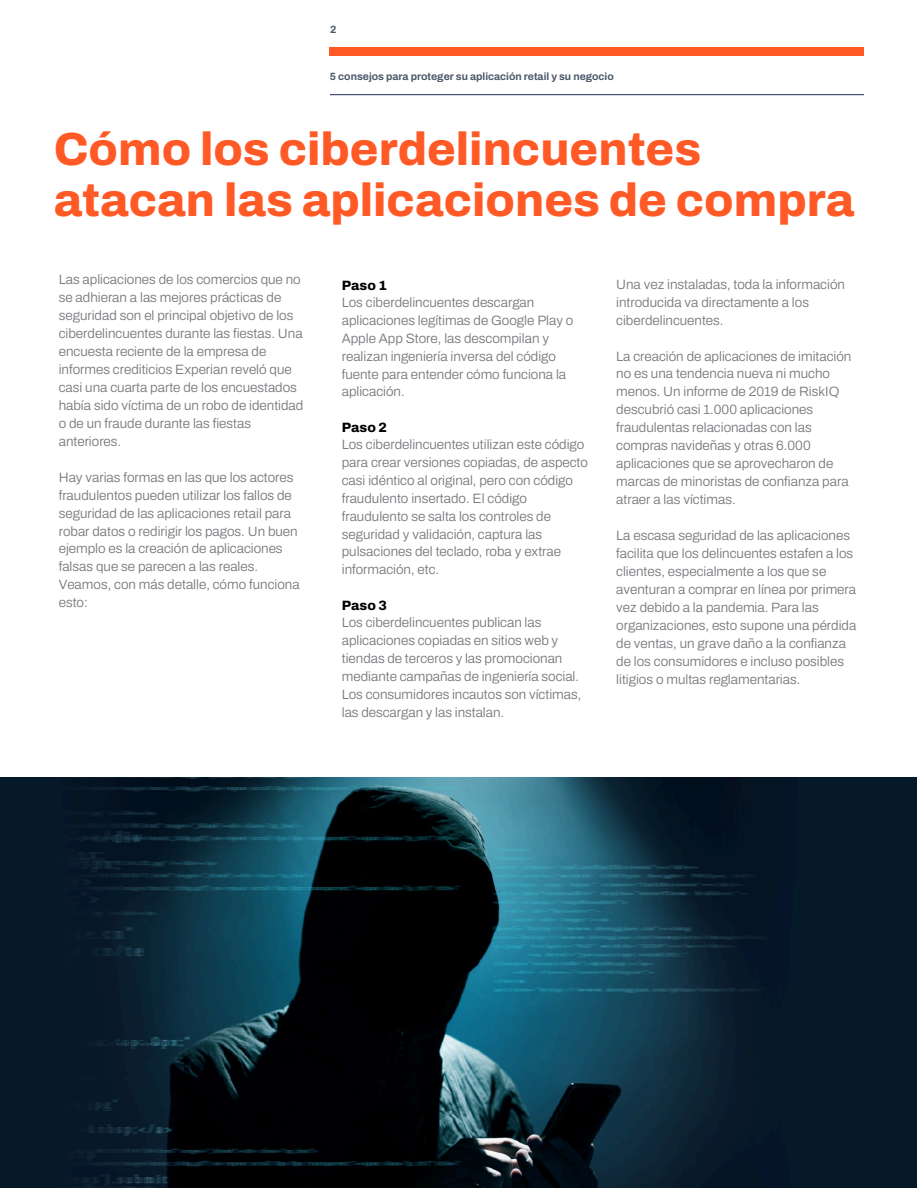
<style>
.page{position:relative;width:918px;height:1188px;background:#fff}
.page>*{position:absolute;margin:0;border:0;box-sizing:border-box;transform-origin:0 0}
.t1{font:800 46.5px/51.2px "Archivo";color:#ff5926}
.t2{font:300 13.5px/18px "Archivo";color:#74777b}
.t3{font:800 13.5px "Archivo";color:#000}
.t4{font:700 10.5px "Archivo";color:#4c596a}
.t5{font:700 10.5px "Archivo";color:#4c596a}
</style>
<div class="page">
<hr style="left:330px;top:94px;width:534px;height:1px;background:#1c275b">
<div style="left:330px;top:48px;width:534px;height:7px;background:#ff5925"></div>
<img style="left:0;top:778px;width:917px;height:410px">
<p class="t5" style="left:330px;top:22px;width:8px">2</p>
<p class="t4" style="left:330px;top:68px;width:285px">5 consejos para proteger su aplicación retail y su negocio</p>
<h1 class="t1" style="left:54px;top:123px;width:802px">Cómo los ciberdelincuentes atacan las aplicaciones de compra</h1>
<p class="t2" style="left:59px;top:271px;width:246px">Las aplicaciones de los comercios que no se adhieran a las mejores prácticas de seguridad son el principal objetivo de los ciberdelincuentes durante las fiestas. Una encuesta reciente de la empresa de informes crediticios Experian reveló que casi una cuarta parte de los encuestados había sido víctima de un robo de identidad o de un fraude durante las fiestas anteriores.</p>
<p class="t2" style="left:59px;top:468px;width:242px">Hay varias formas en las que los actores fraudulentos pueden utilizar los fallos de seguridad de las aplicaciones retail para robar datos o redirigir los pagos. Un buen ejemplo es la creación de aplicaciones falsas que se parecen a las reales.<br>Veamos, con más detalle, cómo funciona esto:</p>
<p class="t3" style="left:342px;top:275px;width:47px">Paso 1</p>
<p class="t2" style="left:342px;top:294px;width:233px">Los ciberdelincuentes descargan aplicaciones legítimas de Google Play o Apple App Store, las descompilan y realizan ingeniería inversa del código fuente para entender cómo funciona la aplicación.</p>
<p class="t3" style="left:342px;top:417px;width:47px">Paso 2</p>
<p class="t2" style="left:342px;top:436px;width:248px">Los ciberdelincuentes utilizan este código para crear versiones copiadas, de aspecto casi idéntico al original, pero con código fraudulento insertado. El código fraudulento se salta los controles de seguridad y validación, captura las pulsaciones del teclado, roba y extrae información, etc.</p>
<p class="t3" style="left:342px;top:595px;width:47px">Paso 3</p>
<p class="t2" style="left:342px;top:614px;width:241px">Los ciberdelincuentes publican las aplicaciones copiadas en sitios web y tiendas de terceros y las promocionan mediante campañas de ingeniería social.<br>Los consumidores incautos son víctimas, las descargan y las instalan.</p>
<p class="t2" style="left:616px;top:275px;width:230px">Una vez instaladas, toda la información introducida va directamente a los ciberdelincuentes.</p>
<p class="t2" style="left:616px;top:347px;width:237px">La creación de aplicaciones de imitación no es una tendencia nueva ni mucho menos. Un informe de 2019 de RiskIQ descubrió casi 1.000 aplicaciones fraudulentas relacionadas con las compras navideñas y otras 6.000 aplicaciones que se aprovecharon de marcas de minoristas de confianza para atraer a las víctimas.</p>
<p class="t2" style="left:616px;top:527px;width:242px">La escasa seguridad de las aplicaciones facilita que los delincuentes estafen a los clientes, especialmente a los que se aventuran a comprar en línea por primera vez debido a la pandemia. Para las organizaciones, esto supone una pérdida de ventas, un grave daño a la confianza de los consumidores e incluso posibles litigios o multas reglamentarias.</p>
</div>
